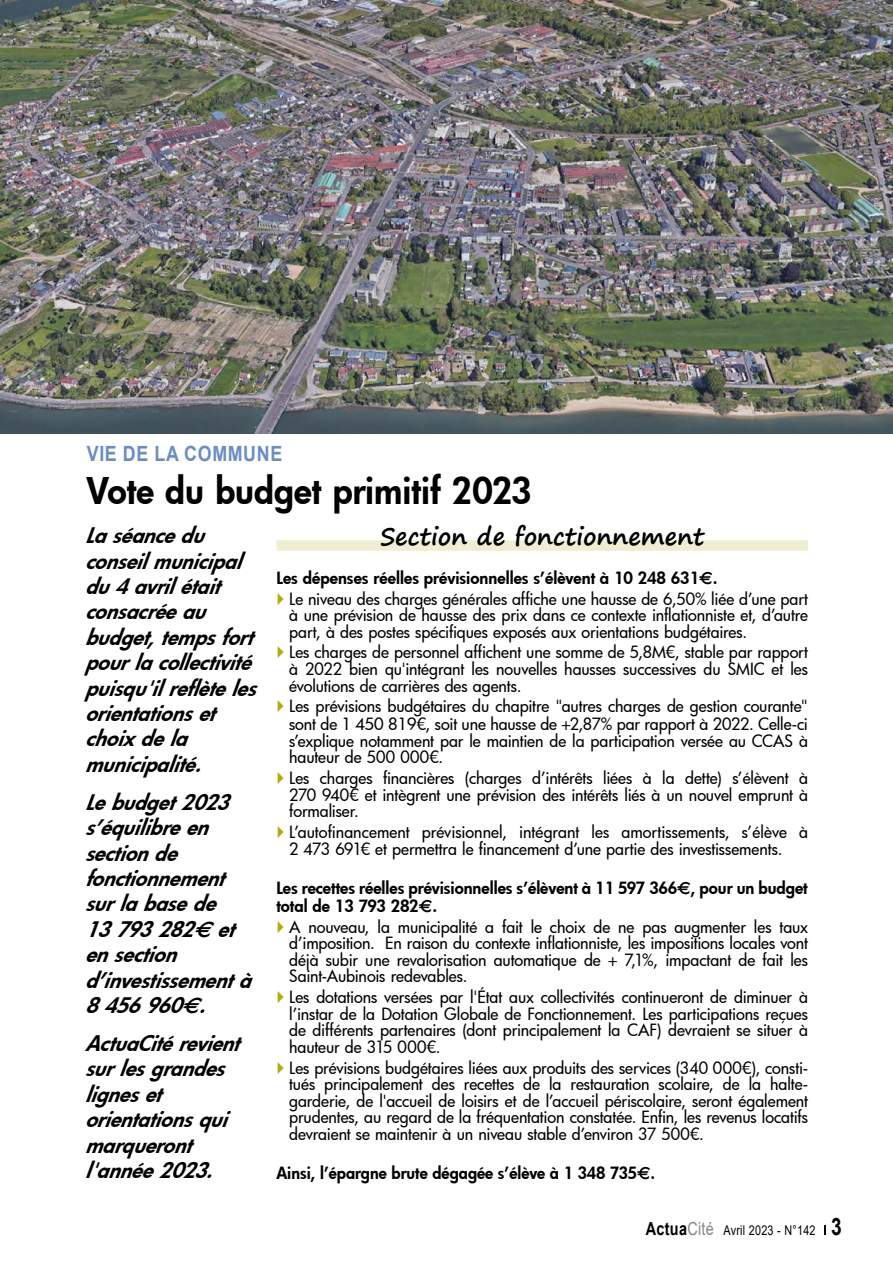
<style>
.page{position:relative;width:893px;height:1263px;background:#fff}
.page>*{position:absolute;margin:0;border:0;box-sizing:border-box;transform-origin:0 0}
.Article_-_Titre{font:800 36px "Futura";color:#000}
.FiletBUDGET{font:700 24px "Segoe Print";color:#000}
.Article_-_Gros_chape{font:italic 800 21px/25.3px "Futura";color:#000}
.Article_-_Surtitre{font:700 21px "Arial";letter-spacing:.035em;color:#698dc8;scale:.85 1}
.t1{font:500 16.5px/16.5px "Futura";letter-spacing:-.005em;color:#000;text-align:justify}
.Article_-_Texte{font:800 16.5px/18px "Futura";color:#000}
.t2{font:13.5px "Arial";letter-spacing:.02em;color:#000;scale:.8 1}
.s1{font-weight:700;font-size:18px}
.s2{font-size:18px;color:#878787}
.s3{font-weight:700;font-size:24px}
</style>
<div class="page">
<div style="left:276px;top:540px;width:532px;height:11px;background:#f0eed2"></div>
<img style="left:0;top:0;width:893px;height:434px">
<svg style="left:824px;top:1225px;width:2px;height:10px"></svg>
<p class="Article_-_Surtitre" style="left:87px;top:439px;width:231px">VIE DE LA COMMUNE</p>
<p class="Article_-_Titre" style="left:87px;top:467px;width:447px">Vote du budget primitif 2023</p>
<p class="Article_-_Gros_chape" style="left:85px;top:522px;width:182px">Laséancedu conseilmunicipal du4avrilétait consacréeau budget,tempsfort pourlacollectivité puisqu'ilreflèteles orientationset choixdela municipalité.</p>
<p class="Article_-_Gros_chape" style="left:85px;top:789px;width:177px">Lebudget2023 s’équilibreen sectionde fonctionnement surlabasede<br>13 793 282€et ensection d’investissementà<br>8456960€.</p>
<p class="Article_-_Gros_chape" style="left:85px;top:1030px;width:165px">ActuaCitérevient surlesgrandes ligneset orientationsqui marqueront l'année2023.</p>
<p class="FiletBUDGET" style="left:380px;top:514px;width:326px">Section de fonctionnement</p>
<p class="Article_-_Texte" style="left:276px;top:568px;width:443px">Les dépenses réelles prévisionnelles s’élèvent à 10 248 631€.</p>
<p class="t1" style="left:289px;top:590px;width:520px">Le niveau des charges générales affiche une hausse de 6,50% liée d’une part à une prévision de hausse des prix dans ce contexte inflationniste et, d’autre part, à des postes spécifiques exposés aux orientations budgétaires.</p>
<p class="t1" style="left:289px;top:644px;width:520px">Les charges de personnel affichent une somme de 5,8M€, stable par rapport à 2022 bien qu'intégrant les nouvelles hausses successives du SMIC et les évolutions de carrières des agents.</p>
<p class="t1" style="left:289px;top:697px;width:520px;line-height:18px">Les prévisions budgétaires du chapitre "autres charges de gestion courante" sont de 1 450 819€, soit une hausse de +2,87% par rapport à 2022. Celle-ci</p>
<p class="t1" style="left:289px;top:732px;width:520px">s’explique notamment par le maintien de la participation versée au CCAS à hauteur de 500 000€.</p>
<p class="t1" style="left:289px;top:769px;width:520px">Les charges financières (charges d’intérêts liées à la dette) s’élèvent à 270 940€ et intègrent une prévision des intérêts liés à un nouvel emprunt à formaliser.</p>
<p class="t1" style="left:289px;top:823px;width:520px">L’autofinancement prévisionnel, intégrant les amortissements, s’élève à<br>2 473 691€ et permettra le financement d’une partie des investissements.</p>
<p class="Article_-_Texte" style="left:276px;top:878px;width:533px">Les recettes réelles prévisionnelles s’élèvent à 11 597 366€, pour un budget total de 13 793 282€.</p>
<p class="t1" style="left:289px;top:918px;width:520px">A nouveau, la municipalité a fait le choix de ne pas augmenter les taux d’imposition. En raison du contexte inflationniste, les impositions locales vont déjà subir une revalorisation automatique de + 7,1%, impactant de fait les Saint-Aubinois redevables.</p>
<p class="t1" style="left:289px;top:988px;width:520px">Les dotations versées par l'État aux collectivités continueront de diminuer à l’instar de la Dotation Globale de Fonctionnement. Les participations reçues de différents partenaires (dont principalement la CAF) devraient se situer à hauteur de 315 000€.</p>
<p class="t1" style="left:289px;top:1059px;width:520px">Les prévisions budgétaires liées aux produits des services (340 000€), consti&shy;tués principalement des recettes de la restauration scolaire, de la halte&shy;garderie, de l'accueil de loisirs et de l’accueil périscolaire, seront également prudentes, au regard de la fréquentation constatée. Enfin, les revenus locatifs devraient se maintenir à un niveau stable d’environ 37 500€.</p>
<p class="Article_-_Texte" style="left:276px;top:1163px;width:380px">Ainsi, l’épargne brute dégagée s’élève à 1 348 735€.</p>
<p class="t2" style="left:646px;top:1221px;width:246px"><span class="s1">Actua</span><span class="s2">Cité</span> Avril 2023 - N°142 <span class="s3">3</span></p>
</div>
